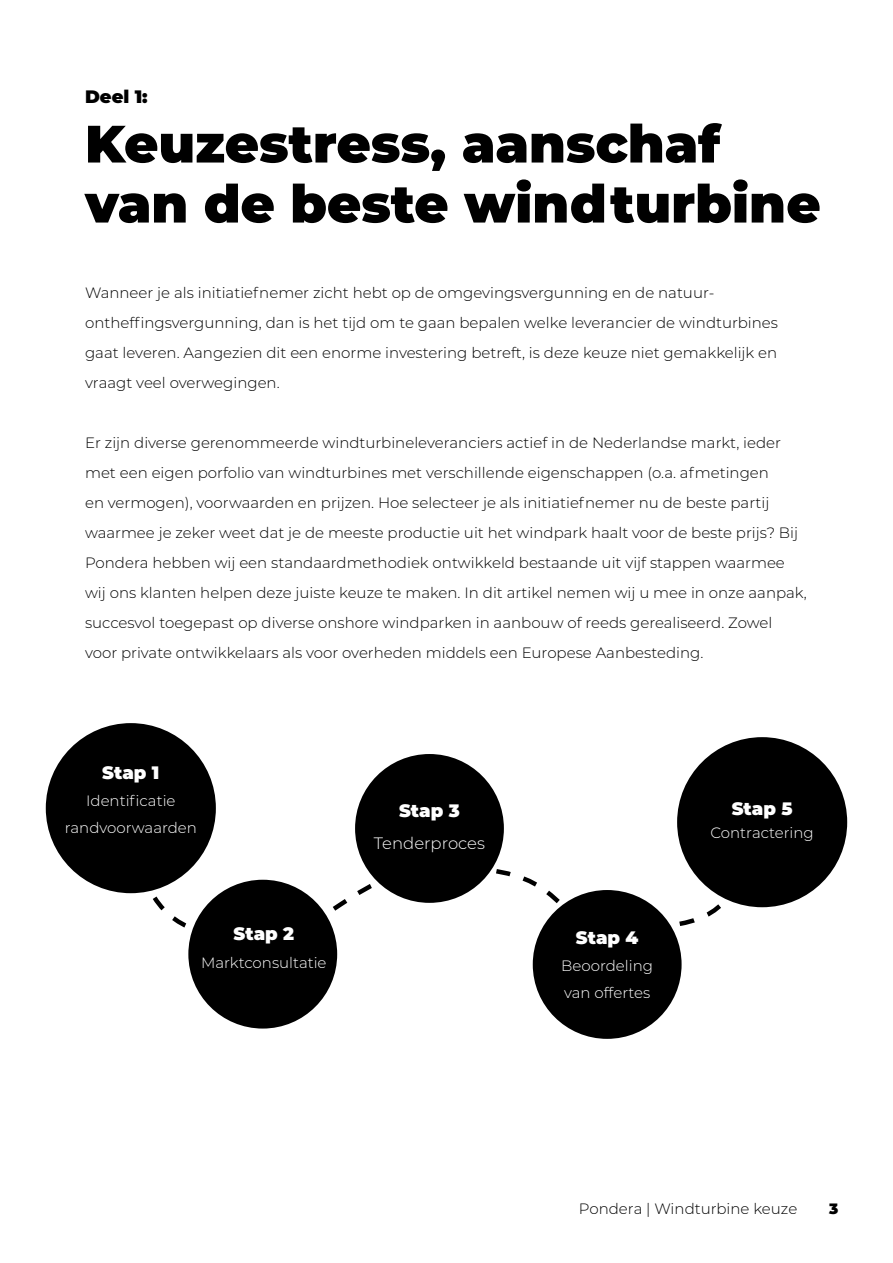
<style>
.page{position:relative;width:893px;height:1263px;background:#fff}
.page>*{position:absolute;margin:0;border:0;box-sizing:border-box;transform-origin:0 0}
.t1{font:900 52.5px/60px "Montserrat";color:#000}
.t2{font:900 18px "Montserrat";color:#fff}
.t3{font:900 18px "Montserrat";color:#000}
.t4{font:300 16.5px "Montserrat";color:#fff}
.t5{font:300 15px/30px "Montserrat";color:#000}
.t6{font:300 15px/27px "Montserrat";color:#fff;text-align:center}
.t7{font:900 15px "Montserrat";color:#000}
</style>
<div class="page">
<svg style="left:131px;top:828px;width:622px;height:113px"></svg>
<div style="left:46px;top:723px;width:170px;height:170px;background:#000;border-radius:50%"></div>
<div style="left:188px;top:880px;width:149px;height:148px;background:#000;border-radius:50%"></div>
<div style="left:355px;top:754px;width:149px;height:149px;background:#000;border-radius:50%"></div>
<div style="left:533px;top:890px;width:149px;height:149px;background:#000;border-radius:50%"></div>
<div style="left:677px;top:737px;width:170px;height:170px;background:#000;border-radius:50%"></div>
<p class="t3" style="left:85px;top:83px;width:64px">Deel 1:</p>
<h1 class="t1" style="left:85px;top:111px;width:737px">Keuzestress, aanschaf van de beste windturbine</h1>
<p class="t5" style="left:85px;top:277px;width:694px">Wanneer je als initiatiefnemer zicht hebt op de omgevingsvergunning en de natuur&shy;ontheffingsvergunning, dan is het tijd om te gaan bepalen welke leverancier de windturbines gaat leveren. Aangezien dit een enorme investering betreft, is deze keuze niet gemakkelijk en vraagt veel overwegingen.</p>
<p class="t5" style="left:85px;top:427px;width:723px">Er zijn diverse gerenommeerde windturbineleveranciers actief in de Nederlandse markt, ieder met een eigen porfolio van windturbines met verschillende eigenschappen (o.a. afmetingen<br>en vermogen), voorwaarden en prijzen. Hoe selecteer je als initiatiefnemer nu de beste partij waarmee je zeker weet dat je de meeste productie uit het windpark haalt voor de beste prijs? Bij Pondera hebben wij een standaardmethodiek ontwikkeld bestaande uit vijf stappen waarmee wij ons klanten helpen deze juiste keuze te maken. In dit artikel nemen wij u mee in onze aanpak, succesvol toegepast op diverse onshore windparken in aanbouw of reeds gerealiseerd. Zowel voor private ontwikkelaars als voor overheden middels een Europese Aanbesteding.</p>
<p class="t2" style="left:102px;top:759px;width:59px">Stap 1</p>
<p class="t6" style="left:65px;top:787px;width:134px">Identificatie randvoorwaarden</p>
<p class="t2" style="left:234px;top:920px;width:62px">Stap 2</p>
<p class="t6" style="left:201px;top:948px;width:127px">Marktconsultatie</p>
<p class="t2" style="left:399px;top:797px;width:62px">Stap 3</p>
<p class="t4" style="left:374px;top:831px;width:113px">Tenderproces</p>
<p class="t2" style="left:576px;top:924px;width:64px">Stap 4</p>
<p class="t6" style="left:561px;top:952px;width:93px;text-align:left">Beoordeling van offertes</p>
<p class="t2" style="left:732px;top:795px;width:62px">Stap 5</p>
<p class="t6" style="left:710px;top:819px;width:105px">Contractering</p>
<p class="t5" style="left:579px;top:1193px;width:220px">Pondera | Windturbine keuze</p>
<p class="t7" style="left:829px;top:1197px;width:11px">3</p>
</div>
